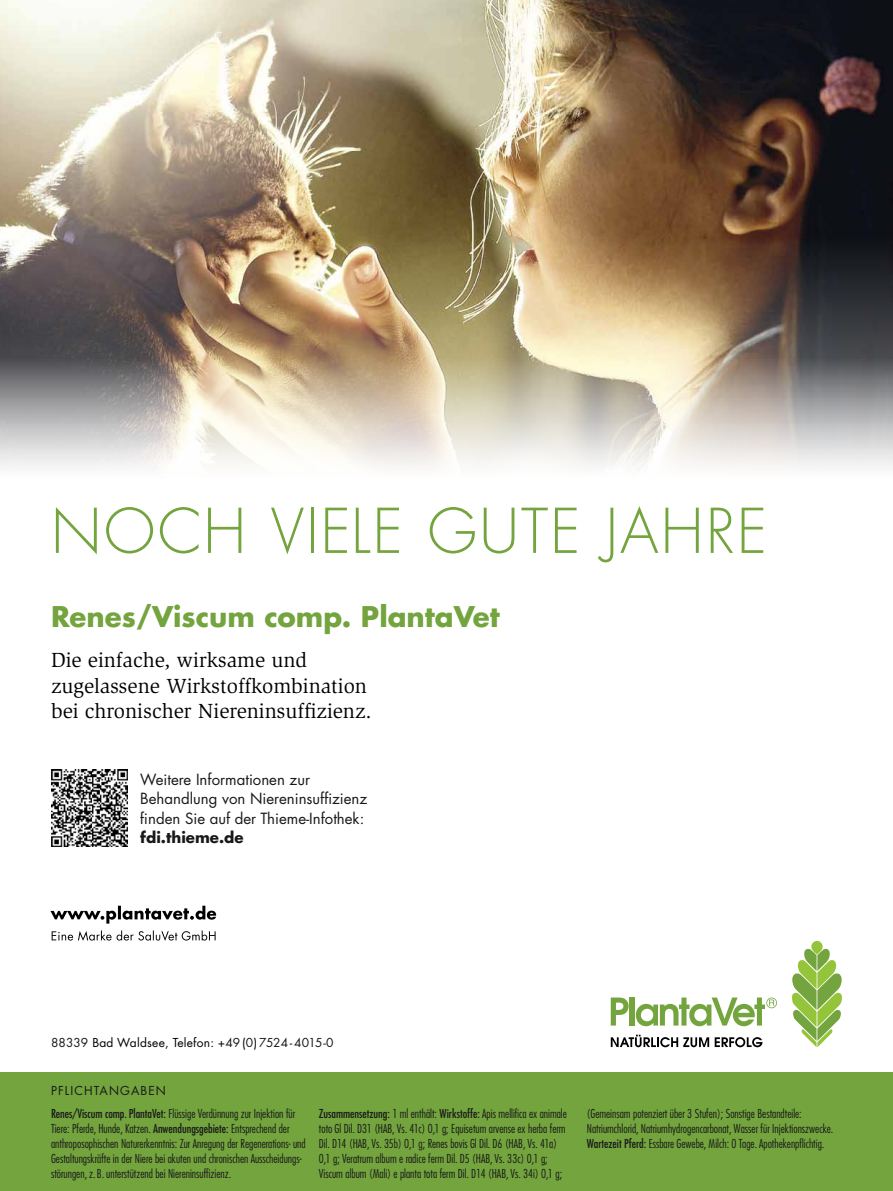
<style>
.page{position:relative;width:893px;height:1191px;background:#fff}
.page>*{position:absolute;margin:0;border:0;box-sizing:border-box;transform-origin:0 0}
.t1{font:300 60px "Futura LT Pro";letter-spacing:.035em;color:#73a43e}
.t2{font:700 27.75px "Futura LT Pro";color:#73a43e}
.t3{font:21px/25.2px "Slimbach Std";color:#000}
.t4{font:15px/19.5px "Futura LT Pro";color:#191919}
.t5{font:700 15px "Futura LT Pro";color:#191919}
.t6{font:300 condensed 12px/15px "Futura LT Pro";color:#191919}
.t7{font:12px "Futura LT Pro";letter-spacing:.02em;color:#000}
.t8{font:12px "Futura LT Pro";letter-spacing:.09em;color:#191919}
.s1{color:#191919}
.s2{font-weight:500}
</style>
<div class="page">
<svg style="left:52px;top:930px;width:164px;height:11px"></svg>
<svg style="left:50px;top:905px;width:166px;height:18px"></svg>
<svg style="left:792px;top:941px;width:50px;height:106px"></svg>
<svg style="left:611px;top:997px;width:18px;height:28px"></svg>
<div style="left:629px;top:997px;width:6px;height:28px;background:#73a43e"></div>
<svg style="left:636px;top:997px;width:141px;height:29px"></svg>
<svg style="left:611px;top:1034px;width:98px;height:13px"></svg>
<svg style="left:715px;top:1037px;width:47px;height:10px"></svg>
<div style="left:0;top:1072px;width:893px;height:119px;background:#73a43e"></div>
<img style="left:0;top:0;width:893px;height:467px">
<img style="left:51px;top:769px;width:77px;height:77px">
<h1 class="t1" style="left:51px;top:492px;width:718px">NOCH VIELE GUTE JAHRE</h1>
<h2 class="t2" style="left:51px;top:595px;width:450px">Renes/Viscum comp. PlantaVet</h2>
<h3 class="t3" style="left:51px;top:648px;width:322px">Die einfache, wirksame und zugelassene Wirkstoffkombination bei chronischer Niereninsuffizienz.</h3>
<p class="t4" style="left:140px;top:769px;width:229px">Weitere Informationen zur<br>Behandlung von Niereninsuffizienz finden Sie auf der Thieme-Infothek:</p>
<p class="t5" style="left:140px;top:826px;width:105px">fdi.thieme.de</p>
<p class="t7" style="left:51px;top:1034px;width:284px"><span class="s1">88339</span> Bad Waldsee, Telefon: +<span class="s1">49</span> (<span class="s1">0</span>) <span class="s1">7524</span> - <span class="s1">4015</span>-<span class="s1">0</span></p>
<p class="t8" style="left:51px;top:1082px;width:116px">PFLICHTANGABEN</p>
<p class="t6" style="left:51px;top:1106px;width:256px"><span class="s2">Renes/Viscum comp. PlantaVet:</span> Flüssige Verdünnung zur Injektion für Tiere: Pferde, Hunde, Katzen. <span class="s2">Anwendungsgebiete:</span> Entsprechend der anthroposophischen Naturerkenntnis: Zur Anregung der Regenerations- und Gestaltungskräfte in der Niere bei akuten und chronischen Ausscheidungs&shy;störungen, z. B. unterstützend bei Niereninsuffizienz.</p>
<p class="t6" style="left:319px;top:1106px;width:249px"><span class="s2">Zusammensetzung:</span> 1 ml enthält: <span class="s2">Wirkstoffe:</span> Apis mellifica ex animale toto Gl Dil. D31 (HAB, Vs. 41c) 0,1 g; Equisetum arvense ex herba ferm Dil. D14 (HAB, Vs. 35b) 0,1 g; Renes bovis Gl Dil. D6 (HAB, Vs. 41a)<br>0,1 g; Veratrum album e radice ferm Dil. D5 (HAB, Vs. 33c) 0,1 g; Viscum album (Mali) e planta tota ferm Dil. D14 (HAB, Vs. 34i) 0,1 g;</p>
<p class="t6" style="left:587px;top:1106px;width:248px">(Gemeinsam potenziert über 3 Stufen); Sonstige Bestandteile:<br>Natriumchlorid, Natriumhydrogencarbonat, Wasser für Injektionszwecke.<br><span class="s2">Wartezeit Pferd:</span> Essbare Gewebe, Milch: 0 Tage. Apothe kenpflichtig.</p>
</div>
